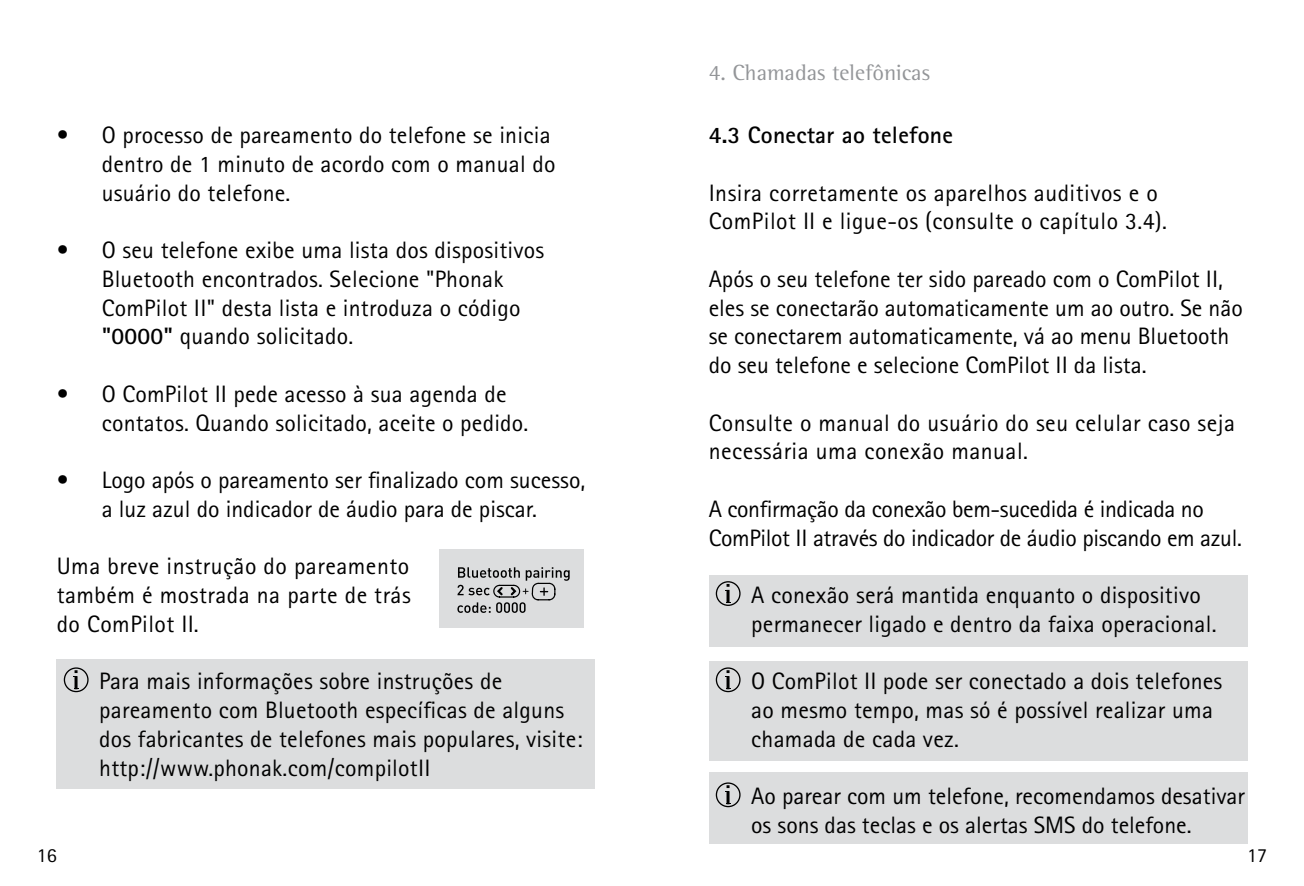
<style>
.page{position:relative;width:1304px;height:886px;background:#fff}
.page>*{position:absolute;margin:0;border:0;box-sizing:border-box;transform-origin:0 0}
.t1{font:23.75px/28.8px "Rotis Sans Serif Pro";letter-spacing:.01em;color:#000}
.t2{font:23.75px/28.8px "Rotis Sans Serif Pro";letter-spacing:-.015em;color:#000}
.t3{font:700 23.75px "Rotis Sans Serif Pro";letter-spacing:.01em;color:#000}
.t4{font:22.5px "Rotis Semi Serif Pro";color:#939598}
.t5{font:20px "Rotis Sans Serif Pro";color:#000}
.s1{font-weight:700}
</style>
<div class="page">
<div style="left:57px;top:659px;width:538px;height:129px;background:#dcddde"></div>
<div style="left:439px;top:550px;width:145px;height:78px;background:#dcddde"></div>
<svg style="left:457px;top:567px;width:113px;height:46px"></svg>
<div style="left:709px;top:575px;width:538px;height:72px;background:#dcddde"></div>
<div style="left:709px;top:661px;width:538px;height:99px;background:#dcddde"></div>
<div style="left:709px;top:772px;width:538px;height:72px;background:#dcddde"></div>
<svg style="left:64px;top:667px;width:25px;height:25px"></svg>
<svg style="left:716px;top:581px;width:25px;height:25px"></svg>
<svg style="left:716px;top:667px;width:25px;height:25px"></svg>
<svg style="left:716px;top:782px;width:25px;height:25px"></svg>
<p class="t1" style="left:102px;top:121px;width:455px;text-indent:-45px">• O processo de pareamento do telefone se inicia dentro de 1 minuto de acordo com o manual do usuário do telefone.</p>
<p class="t1" style="left:102px;top:236px;width:444px;text-indent:-45px">• O seu telefone exibe uma lista dos dispositivos Bluetooth encontrados. Selecione "Phonak ComPilot II" desta lista e introduza o código <span class="s1">"0000"</span> quando solicitado.</p>
<p class="t1" style="left:102px;top:380px;width:428px;text-indent:-45px">• O ComPilot II pede acesso à sua agenda de contatos. Quando solicitado, aceite o pedido.</p>
<p class="t1" style="left:57px;top:466px;width:530px;text-align:center">• Logo após o pareamento ser finalizado com sucesso, a luz azul do indicador de áudio para de piscar.</p>
<p class="t1" style="left:57px;top:552px;width:356px;text-align:justify">Uma breve instrução do pareamento também é mostrada na parte de trás do ComPilot II.</p>
<p class="t1" style="left:99px;top:667px;width:485px">Para mais informações sobre instruções de pareamento com Bluetooth específicas de alguns dos fabricantes de telefones mais populares, visite: http://www.phonak.com/compilotII</p>
<p class="t4" style="left:709px;top:59px;width:223px">4. Chamadas telefônicas</p>
<p class="t3" style="left:709px;top:120px;width:246px">4.3 Conectar ao telefone</p>
<p class="t1" style="left:709px;top:178px;width:460px">Insira corretamente os aparelhos auditivos e o<br>ComPilot II e ligue-os (consulte o capítulo 3.4).</p>
<p class="t1" style="left:709px;top:265px;width:536px">Após o seu telefone ter sido pareado com o ComPilot II, eles se conectarão automaticamente um ao outro. Se não se conectarem automaticamente, vá ao menu Bluetooth do seu telefone e selecione ComPilot II da lista.</p>
<p class="t1" style="left:709px;top:408px;width:528px">Consulte o manual do usuário do seu celular caso seja necessária uma conexão manual.</p>
<p class="t2" style="left:709px;top:495px;width:535px">A confirmação da conexão bem-sucedida é indicada no<br>ComPilot II através do indicador de áudio piscando em azul.</p>
<p class="t1" style="left:751px;top:581px;width:467px">A conexão será mantida enquanto o dispositivo permanecer ligado e dentro da faixa operacional.</p>
<p class="t1" style="left:751px;top:667px;width:473px">O ComPilot II pode ser conectado a dois telefones ao mesmo tempo, mas só é possível realizar uma chamada de cada vez.</p>
<p class="t1" style="left:751px;top:782px;width:495px">Ao parear com um telefone, recomendamos desativar os sons das teclas e os alertas SMS do telefone.</p>
<p class="t5" style="left:37px;top:843px;width:21px">16</p>
<p class="t5" style="left:1247px;top:843px;width:21px">17</p>
</div>
